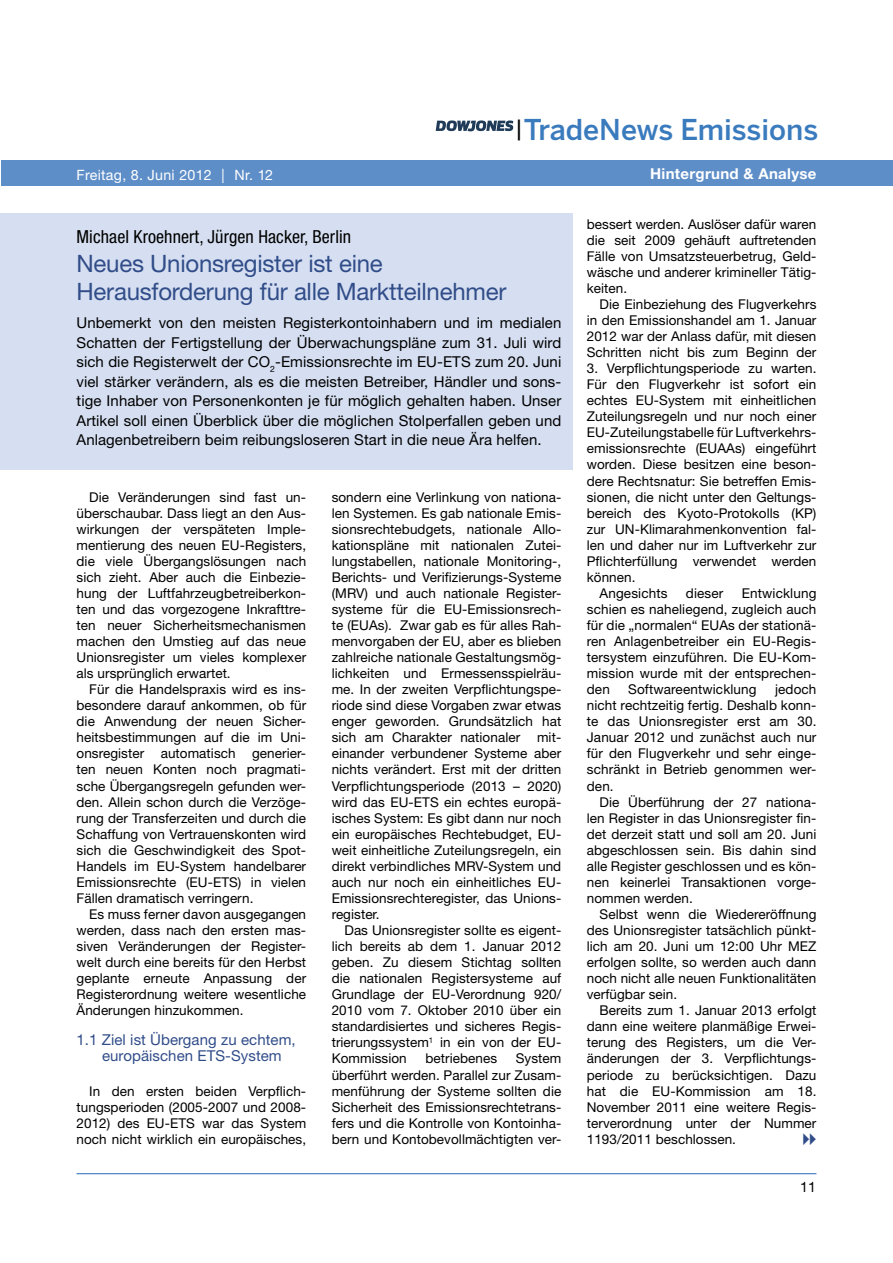
<style>
.page{position:relative;width:893px;height:1263px;background:#fff}
.page>*{position:absolute;margin:0;border:0;box-sizing:border-box;transform-origin:0 0}
.t1{font:500 28.5px "Benton Sans";color:#3a7bbe}
.t2{font:24px/28.8px "Helvetica Neue LT";letter-spacing:-.01em;color:#314d89}
.t3{font:condensed 18px "Helvetica Neue LT";letter-spacing:.005em;color:#000}
.t4{font:15px/19.5px "Helvetica Neue LT";letter-spacing:.005em;color:#000;text-align:justify}
.t5{font:15px/15.3px "Helvetica Neue LT";letter-spacing:.005em;color:#314d89}
.t6{font:700 15px "Helvetica Neue LT";letter-spacing:.02em;color:#fff}
.t7{font:14.25px "Helvetica Neue LT";letter-spacing:.02em;color:#fff}
.t8{font:14.25px "Helvetica Neue LT";color:#000}
.t9{font:13.5px/16px "Helvetica Neue LT";letter-spacing:.005em;color:#000;text-align:justify}
</style>
<div class="page">
<hr style="left:77px;top:1173px;width:739px;height:1px;background:#3a7bbe">
<div style="left:1px;top:160px;width:892px;height:26px;background:#5e8ec8"></div>
<svg style="left:436px;top:120px;width:77px;height:11px"></svg>
<div style="left:0;top:213px;width:573px;height:256px;background:#d6dff1"></div>
<p class="t7" style="left:77px;top:167px;width:198px">Freitag, 8. Juni 2012 | Nr. 12</p>
<h1 class="t1" style="left:514px;top:112px;width:306px"><sup>|</sup>TradeNews Emissions</h1>
<p class="t6" style="left:650px;top:164px;width:168px">Hintergrund &amp; Analyse</p>
<h3 class="t3" style="left:77px;top:226px;width:276px">Michael Kroehnert, Jürgen Hacker, Berlin</h3>
<h2 class="t2" style="left:77px;top:248px;width:431px">Neues Unionsregister ist eine<br>Herausforderung für alle Marktteilnehmer</h2>
<p class="t4" style="left:77px;top:313px;width:486px">Unbemerkt von den meisten Registerkontoinhabern und im medialen Schatten der Fertigstellung der Überwachungspläne zum 31. Juli wird sich die Registerwelt der CO<sub>2</sub>-Emissionsrechte im EU-ETS zum 20. Juni viel stärker verändern, als es die meisten Betreiber, Händler und sons&shy;tige Inhaber von Personenkonten je für möglich gehalten haben. Unser Artikel soll einen Überblick über die möglichen Stolperfallen geben und Anlagenbetreibern beim reibungsloseren Start in die neue Ära helfen.</p>
<p class="t9" style="left:77px;top:489px;width:231px;text-indent:13px">Die Veränderungen sind fast un&shy;überschaubar. Dass liegt an den Aus&shy;wirkungen der verspäteten Imple&shy;mentierung des neuen EU-Registers, die viele Übergangslösungen nach sich zieht. Aber auch die Einbezie&shy;hung der Luftfahrzeugbetreiberkon&shy;ten und das vorgezogene Inkrafttre&shy;ten neuer Sicherheitsmechanismen machen den Umstieg auf das neue Unionsregister um vieles komplexer als ursprünglich erwartet.</p>
<p class="t9" style="left:77px;top:681px;width:231px;text-indent:13px">Für die Handelspraxis wird es ins&shy;besondere darauf ankommen, ob für die Anwendung der neuen Sicher&shy;heitsbestimmungen auf die im Uni&shy;onsregister automatisch generier&shy;ten neuen Konten noch pragmati&shy;sche Übergangsregeln gefunden wer&shy;den. Allein schon durch die Verzöge&shy;rung der Transferzeiten und durch die Schaffung von Vertrauenskonten wird sich die Geschwindigkeit des Spot-Handels im EU-System handelbarer Emissionsrechte (EU-ETS) in vielen Fällen dramatisch verringern.</p>
<p class="t9" style="left:77px;top:906px;width:231px;text-indent:13px">Es muss ferner davon ausgegangen werden, dass nach den ersten mas&shy;siven Veränderungen der Register&shy;welt durch eine bereits für den Herbst geplante erneute Anpassung der Registerordnung weitere wesentliche Änderungen hinzukommen.</p>
<p class="t5" style="left:102px;top:1032px;width:195px;text-indent:-25px">1.1 Ziel ist Übergang zu echtem, europäischen ETS-System</p>
<p class="t9" style="left:77px;top:1082px;width:231px;text-indent:13px">In den ersten beiden Verpflich&shy;tungsperioden (2005-2007 und 2008- 2012) des EU-ETS war das System noch nicht wirklich ein europäisches,</p>
<p class="t9" style="left:332px;top:489px;width:231px">sondern eine Verlinkung von nationa&shy;len Systemen. Es gab nationale Emis&shy;sionsrechtebudgets, nationale Allo&shy;kationspläne mit nationalen Zutei&shy;lungstabellen, nationale Monitoring-, Berichts- und Verifizierungs-Systeme (MRV) und auch nationale Register&shy;systeme für die EU-Emissionsrech&shy;te (EUAs). Zwar gab es für alles Rah&shy;menvorgaben der EU, aber es blieben zahlreiche nationale Gestaltungsmög&shy;lichkeiten und Ermessensspielräu&shy;me. In der zweiten Verpflichtungspe&shy;riode sind diese Vorgaben zwar etwas enger geworden. Grundsätzlich hat sich am Charakter nationaler mit&shy;einander verbundener Systeme aber nichts verändert. Erst mit der dritten Verpflichtungsperiode (2013 – 2020) wird das EU-ETS ein echtes europä&shy;isches System: Es gibt dann nur noch ein europäisches Rechtebudget, EU&shy;weit einheitliche Zuteilungsregeln, ein direkt verbindliches MRV-System und auch nur noch ein einheitliches EU-Emissionsrechteregister, das Unions&shy;register.</p>
<p class="t9" style="left:332px;top:922px;width:231px;text-indent:13px">Das Unionsregister sollte es eigent&shy;lich bereits ab dem 1. Januar 2012 geben. Zu diesem Stichtag sollten die nationalen Registersysteme auf Grundlage der EU-Verordnung 920/ 2010 vom 7. Oktober 2010 über ein standardisiertes und sicheres Regis&shy;trierungssystem<sup>1</sup> in ein von der EU-Kommission</p>
<p class="t9" style="left:332px;top:1050px;width:231px;text-indent:184px">System überführt werden. Parallel zur Zusam&shy;menführung der Systeme sollten die Sicherheit des Emissionsrechtetrans&shy;fers und die Kontrolle von Kontoinha&shy;bern und Kontobevollmächtigten ver-</p>
<p class="t9" style="left:425px;top:1050px;width:73px">betriebenes</p>
<p class="t9" style="left:587px;top:216px;width:231px">bessert werden. Auslöser dafür waren die seit 2009 gehäuft auftretenden Fälle von Umsatzsteuerbetrug, Geld&shy;wäsche und anderer krimineller Tätig&shy;keiten.</p>
<p class="t9" style="left:587px;top:296px;width:231px;text-indent:13px">Die Einbeziehung des Flugverkehrs in den Emissionshandel am 1. Januar 2012 war der Anlass dafür, mit diesen Schritten nicht bis zum Beginn der</p>
<p class="t9" style="left:587px;top:360px;width:231px">3. Verpflichtungsperiode zu warten.</p>
<p class="t9" style="left:587px;top:376px;width:231px">Für den Flugverkehr ist sofort ein</p>
<p class="t9" style="left:587px;top:392px;width:231px">echtes EU-System mit einheitlichen</p>
<p class="t9" style="left:587px;top:408px;width:231px">Zuteilungsregeln und nur noch einer</p>
<p class="t9" style="left:587px;top:424px;width:231px">EU-Zuteilungstabelle für Luftverkehrs-</p>
<p class="t9" style="left:587px;top:440px;width:231px">emissionsrechte (EUAAs) eingeführt</p>
<p class="t9" style="left:587px;top:456px;width:231px">worden. Diese besitzen eine beson-</p>
<p class="t9" style="left:587px;top:472px;width:231px">dere Rechtsnatur: Sie betreffen Emis-</p>
<p class="t9" style="left:587px;top:489px;width:231px">sionen, die nicht unter den Geltungs-</p>
<p class="t9" style="left:587px;top:505px;width:231px">bereich des Kyoto-Protokolls (KP)</p>
<p class="t9" style="left:587px;top:521px;width:231px">zur UN-Klimarahmenkonvention fal-</p>
<p class="t9" style="left:587px;top:537px;width:231px">len und daher nur im Luftverkehr zur</p>
<p class="t9" style="left:587px;top:553px;width:231px">Pflichterfüllung verwendet werden</p>
<p class="t9" style="left:587px;top:569px;width:50px">können.</p>
<p class="t9" style="left:600px;top:585px;width:69px">Angesichts</p>
<p class="t9" style="left:686px;top:585px;width:39px">dieser</p>
<p class="t9" style="left:587px;top:585px;width:231px;text-indent:155px">Entwicklung schien es naheliegend, zugleich auch für die „normalen“ EUAs der stationä&shy;ren Anlagenbetreiber ein EU-Regis&shy;tersystem einzuführen. Die EU-Kom&shy;mission wurde mit der entsprechen&shy;den</p>
<p class="t9" style="left:628px;top:681px;width:130px">Softwareentwicklung</p>
<p class="t9" style="left:587px;top:681px;width:231px;text-indent:188px">jedoch nicht rechtzeitig fertig. Deshalb konn&shy;te das Unionsregister erst am 30.<br>Januar 2012 und zunächst auch nur für den Flugverkehr und sehr einge&shy;schränkt in Betrieb genommen wer&shy;den.</p>
<p class="t9" style="left:587px;top:793px;width:231px;text-indent:13px">Die Überführung der 27 nationa&shy;len Register in das Unionsregister fin&shy;det derzeit statt und soll am 20. Juni abgeschlossen sein. Bis dahin sind alle Register geschlossen und es kön&shy;nen keinerlei Transaktionen vorge&shy;nommen werden.</p>
<p class="t9" style="left:587px;top:906px;width:231px;text-indent:13px">Selbst wenn die Wiedereröffnung des Unionsregister tatsächlich pünkt&shy;lich am 20. Juni um 12:00 Uhr MEZ erfolgen sollte, so werden auch dann noch nicht alle neuen Funktionalitäten verfügbar sein.</p>
<p class="t9" style="left:587px;top:1002px;width:231px;text-indent:13px">Bereits zum 1. Januar 2013 erfolgt dann eine weitere planmäßige Erwei&shy;terung des Registers, um die Ver&shy;änderungen der 3. Verpflichtungs&shy;periode zu berücksichtigen. Dazu hat die EU-Kommission am 18.<br>November 2011 eine weitere Regis&shy;terverordnung unter der Nummer 1193/2011 beschlossen.</p>
<p class="t8" style="left:800px;top:1178px;width:17px">11</p>
</div>
